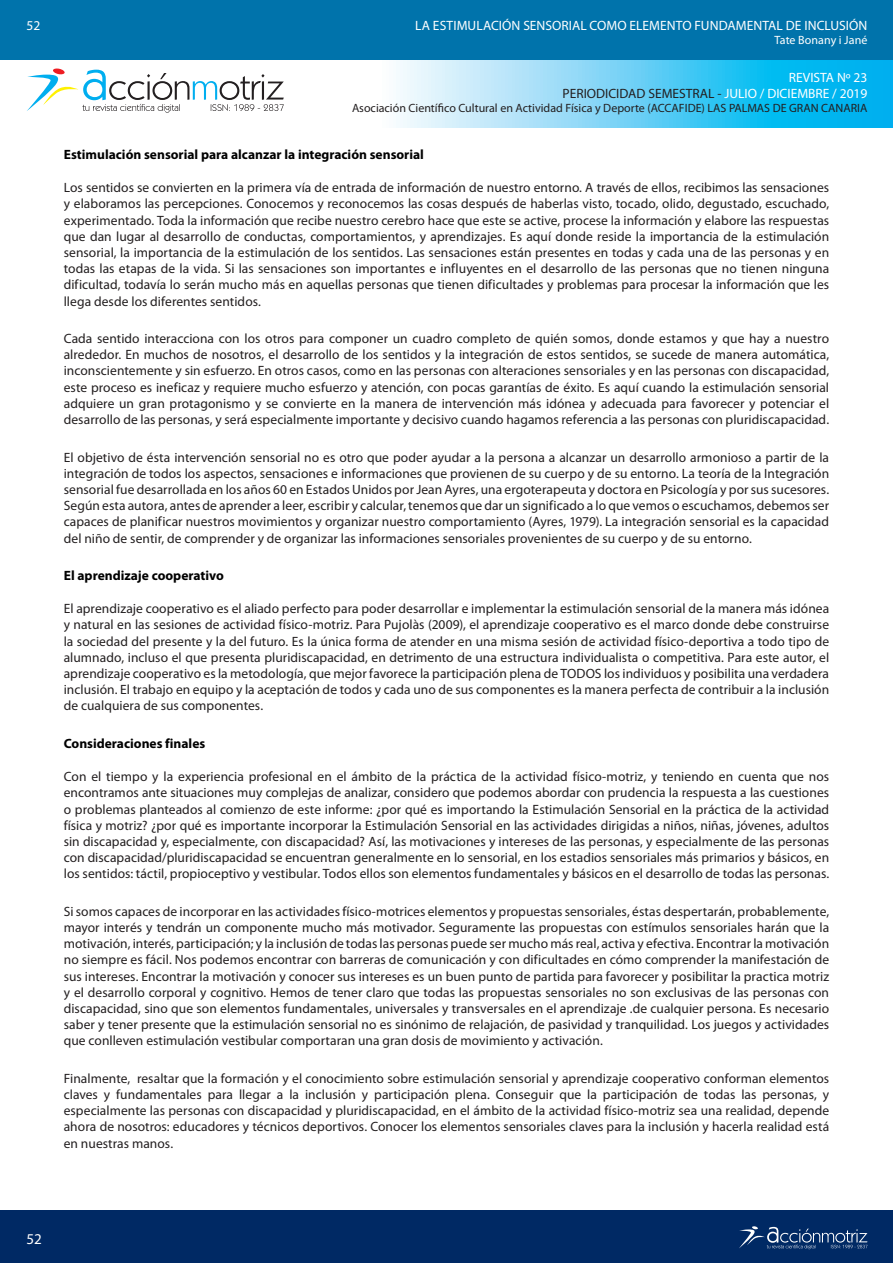
<style>
.page{position:relative;width:893px;height:1263px;background:#fff}
.page>*{position:absolute;margin:0;border:0;box-sizing:border-box;transform-origin:0 0}
.t1{font:15px "Myriad Pro";color:#fff}
.base__justificado{font:13.5px/16.2px "Myriad Pro";letter-spacing:.005em;color:#231f20;text-align:justify}
.t2{font:13.5px/16.2px "Myriad Pro";color:#fff;text-align:right}
.apartado{font:700 13.5px "Myriad Pro";color:#000}
.t3{font:12px "Myriad Pro";color:#231f20}
.t4{font:12px "Myriad Pro";letter-spacing:.005em;color:#fff}
.s1{color:#231f20}
</style>
<div class="page">
<svg style="left:396px;top:60px;width:496px;height:68px;background:#67d1f5"></svg>
<div style="left:0;top:0;width:892px;height:60px;background:#0073ab"></div>
<div style="left:0;top:1211px;width:892px;height:52px;background:#002964"></div>
<svg style="left:27px;top:68px;width:257px;height:45px"></svg>
<svg style="left:739px;top:1226px;width:128px;height:23px"></svg>
<p class="t2" style="left:27px;top:17px;width:15px">52</p>
<p class="t2" style="left:415px;top:17px;width:454px">LA ESTIMULACIÓN SENSORIAL COMO ELEMENTO FUNDAMENTAL DE INCLUSIÓN</p>
<p class="t4" style="left:774px;top:34px;width:94px">Tate Bonany i Jané</p>
<p class="t2" style="left:563px;top:69px;width:306px">REVISTA Nº 23<br><span class="s1">PERIODICIDAD SEMESTRAL -</span> JULIO / DICIEMBRE / 2019</p>
<p class="t3" style="left:352px;top:102px;width:517px">Asociación Científico Cultural en Actividad Física y Deporte (ACCAFIDE) LAS PALMAS DE GRAN CANARIA</p>
<p class="apartado" style="left:64px;top:147px;width:362px">Estimulación sensorial para alcanzar la integración sensorial</p>
<p class="base__justificado" style="left:64px;top:180px;width:767px">Los sentidos se convierten en la primera vía de entrada de información de nuestro entorno. A través de ellos, recibimos las sensaciones y elaboramos las percepciones. Conocemos y reconocemos las cosas después de haberlas visto, tocado, olido, degustado, escuchado, experimentado. Toda la información que recibe nuestro cerebro hace que este se active, procese la información y elabore las respuestas que dan lugar al desarrollo de conductas, comportamientos, y aprendizajes. Es aquí donde reside la importancia de la estimulación sensorial, la importancia de la estimulación de los sentidos. Las sensaciones están presentes en todas y cada una de las personas y en todas las etapas de la vida. Si las sensaciones son importantes e influyentes en el desarrollo de las personas que no tienen ninguna dificultad, todavía lo serán mucho más en aquellas personas que tienen dificultades y problemas para procesar la información que les llega desde los diferentes sentidos.</p>
<p class="base__justificado" style="left:64px;top:331px;width:767px">Cada sentido interacciona con los otros para componer un cuadro completo de quién somos, donde estamos y que hay a nuestro alrededor. En muchos de nosotros, el desarrollo de los sentidos y la integración de estos sentidos, se sucede de manera automática, inconscientemente y sin esfuerzo. En otros casos, como en las personas con alteraciones sensoriales y en las personas con discapacidad, este proceso es ineficaz y requiere mucho esfuerzo y atención, con pocas garantías de éxito. Es aquí cuando la estimulación sensorial adquiere un gran protagonismo y se convierte en la manera de intervención más idónea y adecuada para favorecer y potenciar el desarrollo de las personas, y será especialmente importante y decisivo cuando hagamos referencia a las personas con pluridiscapacidad.</p>
<p class="base__justificado" style="left:64px;top:449px;width:767px">El objetivo de ésta intervención sensorial no es otro que poder ayudar a la persona a alcanzar un desarrollo armonioso a partir de la integración de todos los aspectos, sensaciones e informaciones que provienen de su cuerpo y de su entorno. La teoría de la Integración sensorial fue desarrollada en los años 60 en Estados Unidos por Jean Ayres, una ergoterapeuta y doctora en Psicología y por sus sucesores.<br>Según esta autora, antes de aprender a leer, escribir y calcular, tenemos que dar un significado a lo que vemos o escuchamos, debemos ser capaces de planificar nuestros movimientos y organizar nuestro comportamiento (Ayres, 1979). La integración sensorial es la capacidad del niño de sentir, de comprender y de organizar las informaciones sensoriales provenientes de su cuerpo y de su entorno.</p>
<p class="apartado" style="left:64px;top:568px;width:162px">El aprendizaje cooperativo</p>
<p class="base__justificado" style="left:64px;top:601px;width:767px">El aprendizaje cooperativo es el aliado perfecto para poder desarrollar e implementar la estimulación sensorial de la manera más idónea y natural en las sesiones de actividad físico-motriz. Para Pujolàs (2009), el aprendizaje cooperativo es el marco donde debe construirse la sociedad del presente y la del futuro. Es la única forma de atender en una misma sesión de actividad físico-deportiva a todo tipo de alumnado, incluso el que presenta pluridiscapacidad, en detrimento de una estructura individualista o competitiva. Para este autor, el aprendizaje cooperativo es la metodología, que mejor favorece la participación plena de TODOS los individuos y posibilita una verdadera inclusión. El trabajo en equipo y la aceptación de todos y cada uno de sus componentes es la manera perfecta de contribuir a la inclusión de cualquiera de sus componentes.</p>
<p class="apartado" style="left:64px;top:736px;width:143px">Consideraciones finales</p>
<p class="base__justificado" style="left:64px;top:769px;width:767px">Con el tiempo y la experiencia profesional en el ámbito de la práctica de la actividad físico-motriz, y teniendo en cuenta que nos encontramos ante situaciones muy complejas de analizar, considero que podemos abordar con prudencia la respuesta a las cuestiones o problemas planteados al comienzo de este informe: ¿por qué es importando la Estimulación Sensorial en la práctica de la actividad física y motriz? ¿por qué es importante incorporar la Estimulación Sensorial en las actividades dirigidas a niños, niñas, jóvenes, adultos sin discapacidad y, especialmente, con discapacidad? Así, las motivaciones y intereses de las personas, y especialmente de las personas con discapacidad/pluridiscapacidad se encuentran generalmente en lo sensorial, en los estadios sensoriales más primarios y básicos, en los sentidos: táctil, propioceptivo y vestibular. Todos ellos son elementos fundamentales y básicos en el desarrollo de todas las personas.</p>
<p class="base__justificado" style="left:64px;top:903px;width:767px">Si somos capaces de incorporar en las actividades físico-motrices elementos y propuestas sensoriales, éstas despertarán, probablemente, mayor interés y tendrán un componente mucho más motivador. Seguramente las propuestas con estímulos sensoriales harán que la motivación, interés, participación; y la inclusión de todas las personas puede ser mucho más real, activa y efectiva. Encontrar la motivación no siempre es fácil. Nos podemos encontrar con barreras de comunicación y con dificultades en cómo comprender la manifestación de sus intereses. Encontrar la motivación y conocer sus intereses es un buen punto de partida para favorecer y posibilitar la practica motriz y el desarrollo corporal y cognitivo. Hemos de tener claro que todas las propuestas sensoriales no son exclusivas de las personas con discapacidad, sino que son elementos fundamentales, universales y transversales en el aprendizaje .de cualquier persona. Es necesario saber y tener presente que la estimulación sensorial no es sinónimo de relajación, de pasividad y tranquilidad. Los juegos y actividades que conlleven estimulación vestibular comportaran una gran dosis de movimiento y activación.</p>
<p class="base__justificado" style="left:64px;top:1070px;width:767px">Finalmente, resaltar que la formación y el conocimiento sobre estimulación sensorial y aprendizaje cooperativo conforman elementos claves y fundamentales para llegar a la inclusión y participación plena. Conseguir que la participación de todas las personas, y especialmente las personas con discapacidad y pluridiscapacidad, en el ámbito de la actividad físico-motriz sea una realidad, depende ahora de nosotros: educadores y técnicos deportivos. Conocer los elementos sensoriales claves para la inclusión y hacerla realidad está en nuestras manos.</p>
<p class="t1" style="left:27px;top:1230px;width:17px">52</p>
</div>
